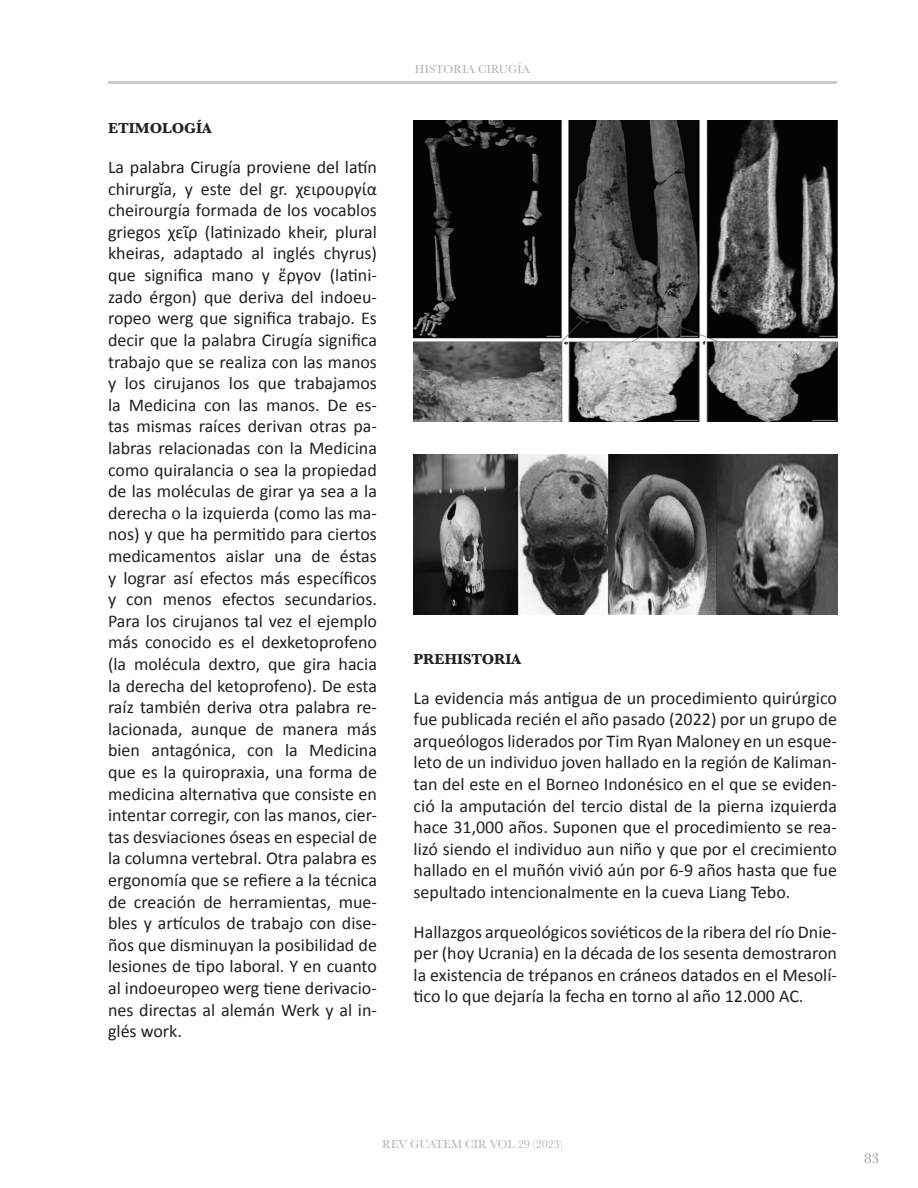
<style>
.page{position:relative;width:918px;height:1188px;background:#fff}
.page>*{position:absolute;margin:0;border:0;box-sizing:border-box;transform-origin:0 0}
.t1{font:18px/21.6px "Calibri";color:#231f20;text-align:justify}
.t2{font:700 15px "Baskerville";color:#231f20}
.t3{font:15px "Baskerville";color:#939598}
.t4{font:12px "Baskerville";color:#afafaf}
</style>
<div class="page">
<hr style="left:108px;top:81px;width:729px;height:3px;background:#939598">
<img style="left:414px;top:120px;width:423px;height:301px">
<img style="left:414px;top:455px;width:423px;height:159px">
<p class="t2" style="left:108px;top:120px;width:105px">ETIMOLOGÍA</p>
<p class="t1" style="left:108px;top:158px;width:270px">La palabra Cirugía proviene del latín chirurgĭa, y este del gr. χειρουργία cheirourgía formada de los vocablos griegos χεῖρ (latinizado kheir, plural kheiras, adaptado al inglés chyrus) que significa mano y ἔργον (latini&shy;zado érgon) que deriva del indoeu&shy;ropeo werg que significa trabajo. Es decir que la palabra Cirugía significa trabajo que se realiza con las manos y los cirujanos los que trabajamos la Medicina con las manos. De es&shy;tas mismas raíces derivan otras pa&shy;labras relacionadas con la Medicina como quiralancia o sea la propiedad de las moléculas de girar ya sea a la derecha o la izquierda (como las ma&shy;nos) y que ha permitido para ciertos medicamentos aislar una de éstas y lograr así efectos más específicos y con menos efectos secundarios.<br>Para los cirujanos tal vez el ejemplo más conocido es el dexketoprofeno (la molécula dextro, que gira hacia la derecha del ketoprofeno). De esta raíz también deriva otra palabra re&shy;lacionada, aunque de manera más bien antagónica, con la Medicina que es la quiropraxia, una forma de medicina alternativa que consiste en intentar corregir, con las manos, cier&shy;tas desviaciones óseas en especial de la columna vertebral. Otra palabra es ergonomía que se refiere a la técnica de creación de herramientas, mue&shy;bles y artículos de trabajo con dise&shy;ños que disminuyan la posibilidad de lesiones de tipo laboral. Y en cuanto al indoeuropeo werg tiene derivacio&shy;nes directas al alemán Werk y al in&shy;glés work.</p>
<p class="t4" style="left:415px;top:62px;width:117px">HISTORIA CIRUGÍA</p>
<p class="t2" style="left:414px;top:651px;width:109px">PREHISTORIA</p>
<p class="t1" style="left:414px;top:688px;width:425px">La evidencia más antigua de un procedimiento quirúrgico fue publicada recién el año pasado (2022) por un grupo de arqueólogos liderados por Tim Ryan Maloney en un esque&shy;leto de un individuo joven hallado en la región de Kaliman&shy;tan del este en el Borneo Indonésico en el que se eviden&shy;ció la amputación del tercio distal de la pierna izquierda hace 31,000 años. Suponen que el procedimiento se rea&shy;lizó siendo el individuo aun niño y que por el crecimiento hallado en el muñón vivió aún por 6-9 años hasta que fue sepultado intencionalmente en la cueva Liang Tebo.</p>
<p class="t1" style="left:414px;top:922px;width:425px">Hallazgos arqueológicos soviéticos de la ribera del río Dnie&shy;per (hoy Ucrania) en la década de los sesenta demostraron la existencia de trépanos en cráneos datados en el Mesolí&shy;tico lo que dejaría la fecha en torno al año 12.000 AC.</p>
<p class="t4" style="left:382px;top:1137px;width:182px">REV GUATEM CIR VOL 29 (2023)</p>
<p class="t3" style="left:864px;top:1149px;width:16px">83</p>
</div>
